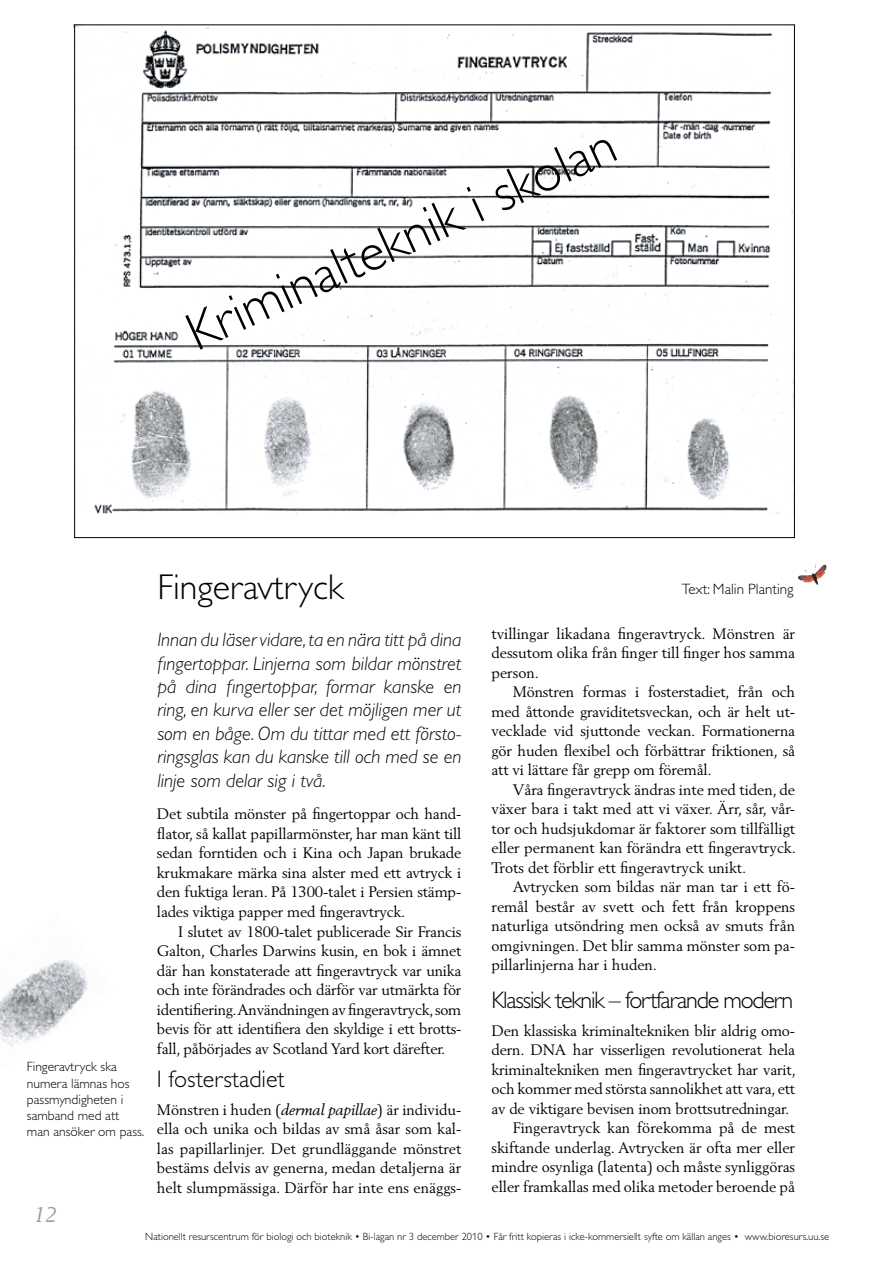
<style>
.page{position:relative;width:893px;height:1263px;background:#fff}
.page>*{position:absolute;margin:0;border:0;box-sizing:border-box;transform-origin:0 0}
.t1{font:300 54px "Gill Alt One";color:#000}
.t2{font:300 36px "Gill Alt One";color:#000}
.t3{font:300 24px "Gill Alt One";letter-spacing:-.05em;color:#000}
.t4{font:300 24px "Gill Alt One";color:#000}
.t5{font:italic 21px "Berling";color:#9c9d9f}
.t6{font:italic 300 19.5px/23.4px "Gill Alt One";color:#000;text-align:justify}
.t7{font:15px/19.5px "Berling";letter-spacing:-.01em;color:#000;text-align:justify}
.t8{font:300 15px "Gill Alt One";color:#000}
.t9{font:300 13.5px/16.2px "Gill Alt One";color:#000}
.t10{font:300 10.5px "Gill Alt One";color:#000}
.s1{font-style:italic}
</style>
<div class="page">
<img style="left:76px;top:26px;width:717px;height:489px">
<img style="left:798px;top:570px;width:17px;height:13px">
<img style="left:0;top:960px;width:88px;height:87px">
<h1 class="t1" style="left:177px;top:309px;width:467px;rotate:-25deg">Kriminalteknik i skolan</h1>
<p class="t9" style="left:27px;top:1059px;width:119px">Fingeravtryck ska numera lämnas hos passmyndigheten i samband med att man ansöker om pass.</p>
<h3 class="t5" style="left:34px;top:1202px;width:25px">12</h3>
<h2 class="t2" style="left:157px;top:567px;width:188px">Fingeravtryck</h2>
<p class="t6" style="left:157px;top:628px;width:306px">Innan du läser vidare, ta en nära titt på dina fingertoppar. Linjerna som bildar mönstret på dina fingertoppar, formar kanske en ring, en kurva eller ser det möjligen mer ut som en båge. Om du tittar med ett försto&shy;ringsglas kan du kanske till och med se en linje som delar sig i två.</p>
<p class="t7" style="left:157px;top:804px;width:306px">Det subtila mönster på fingertoppar och hand&shy;flator, så kallat papillarmönster, har man känt till sedan forntiden och i Kina och Japan brukade krukmakare märka sina alster med ett avtryck i den fuktiga leran. På 1300-talet i Persien stämp&shy;lades viktiga papper med fingeravtryck.</p>
<p class="t7" style="left:157px;top:921px;width:306px;text-indent:21px">I slutet av 1800-talet publicerade Sir Francis Galton, Charles Darwins kusin, en bok i ämnet där han konstaterade att fingeravtryck var unika och inte förändrades och därför var utmärkta för identifiering. Användningen av fingeravtryck, som bevis för att identifiera den skyldige i ett brotts&shy;fall, påbörjades av Scotland Yard kort därefter.</p>
<h3 class="t4" style="left:157px;top:1065px;width:129px">I fosterstadiet</h3>
<p class="t7" style="left:157px;top:1099px;width:306px">Mönstren i huden (<span class="s1">dermal papillae</span>) är individu&shy;ella och unika och bildas av små åsar som kal&shy;las papillarlinjer. Det grundläggande mönstret bestäms delvis av generna, medan detaljerna är helt slumpmässiga. Därför har inte ens enäggs-</p>
<p class="t8" style="left:682px;top:581px;width:113px">Text: Malin Planting</p>
<p class="t7" style="left:491px;top:623px;width:305px">tvillingar likadana fingeravtryck. Mönstren är dessutom olika från finger till finger hos samma person.</p>
<p class="t7" style="left:491px;top:682px;width:305px;text-indent:21px">Mönstren formas i fosterstadiet, från och med åttonde graviditetsveckan, och är helt ut&shy;vecklade vid sjuttonde veckan. Formationerna gör huden flexibel och förbättrar friktionen, så att vi lättare får grepp om föremål.</p>
<p class="t7" style="left:491px;top:779px;width:306px;text-indent:21px">Våra fingeravtryck ändras inte med tiden, de växer bara i takt med att vi växer. Ärr, sår, vår&shy;tor och hudsjukdomar är faktorer som tillfälligt eller permanent kan förändra ett fingeravtryck.<br>Trots det förblir ett fingeravtryck unikt.</p>
<p class="t7" style="left:491px;top:877px;width:305px;text-indent:21px">Avtrycken som bildas när man tar i ett fö&shy;remål består av svett och fett från kroppens naturliga utsöndring men också av smuts från omgivningen. Det blir samma mönster som pa&shy;pillarlinjerna har i huden.</p>
<h3 class="t3" style="left:491px;top:986px;width:303px">Klassisk teknik – fortfarande modern</h3>
<p class="t7" style="left:491px;top:1020px;width:305px">Den klassiska kriminaltekniken blir aldrig omo-</p>
<p class="t7" style="left:491px;top:1040px;width:305px">dern. DNA har visserligen revolutionerat hela</p>
<p class="t7" style="left:491px;top:1059px;width:306px">kriminaltekniken men fingeravtrycket har varit,</p>
<p class="t7" style="left:491px;top:1079px;width:305px">och kommer med största sannolikhet att vara, ett</p>
<p class="t7" style="left:491px;top:1098px;width:299px">av de viktigare bevisen inom brottsutredningar.</p>
<p class="t7" style="left:513px;top:1118px;width:284px">Fingeravtryck kan förekomma på de mest</p>
<p class="t7" style="left:491px;top:1137px;width:305px">skiftande underlag. Avtrycken är ofta mer eller</p>
<p class="t7" style="left:491px;top:1157px;width:305px">mindre osynliga (latenta) och måste synliggöras</p>
<p class="t7" style="left:491px;top:1176px;width:305px">eller framkallas med olika metoder beroende på</p>
<p class="t10" style="left:145px;top:1231px;width:685px">Nationellt resurscentrum för biologi och bioteknik • Bi-lagan nr 3 december 2010 • Får fritt kopieras i icke-kommersiellt syfte om källan anges • www.bioresurs.uu.se</p>
</div>
